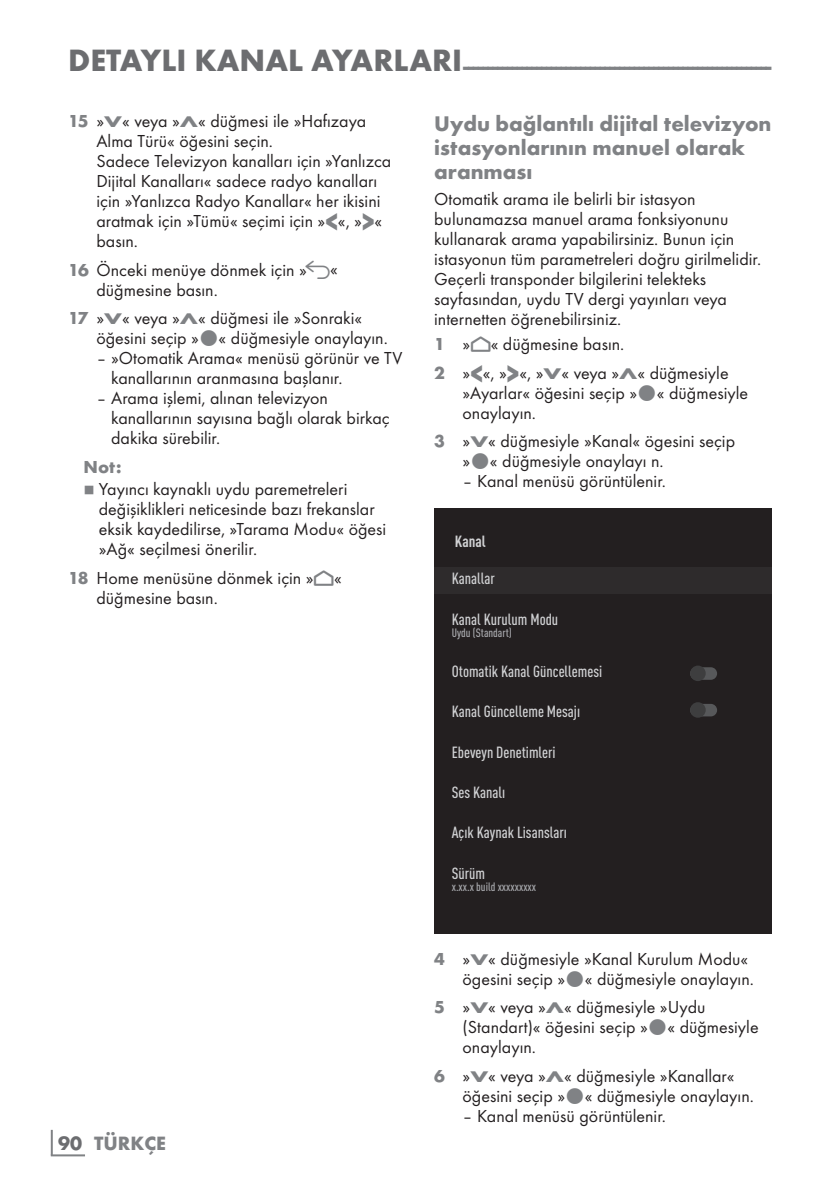
<style>
.page{position:relative;width:840px;height:1191px;background:#fff}
.page>*{position:absolute;margin:0;border:0;box-sizing:border-box;transform-origin:0 0}
.t1{font:700 24px "Futura TOT";color:#808285}
.t2{font:700 22px/24px "Futura TOT";color:#808285}
.t3{font:700 20px "Futura TOT";color:#808285}
.t4{font:18px/20px "Futura TOT Boo";color:#231f20}
.t5{font:700 18px "Futura TOT";color:#808285}
.t6{font:500 condensed 16px "DIN Pro";color:#d1d2d4}
.t7{font:700 condensed 16px "DIN Pro";color:#d1d2d4}
.t8{font:500 condensed 12px "DIN Pro";color:#a8a9ad}
.t9{font:8px "Grund Son Se";color:#808285}
.s1{font-size:32px;color:#6c6d70}
.s2{font-family:"Futura TOT";font-weight:700;color:#808285}
.s3{font-family:"Futura TOT";font-weight:700;font-size:16px;color:#808285}
.s4{font-family:"Futura TOT";font-weight:700;font-size:27.2px;color:#808285}
.s5{font-family:"Arcelik TS9 Android";font-size:20px;color:#808285}
.s6{font-family:"Arcelik TS9 Android";font-size:24px;color:#808285}
.s7{color:#6c6d70}
</style>
<div class="page">
<hr style="left:51px;top:1129px;width:2px;height:26px;background:#808285">
<hr style="left:51px;top:1154px;width:34px;height:2px;background:#808285">
<div style="left:434px;top:508px;width:337px;height:425px;background:#231f20"></div>
<div style="left:433px;top:567px;width:338px;height:26px;background:#2e2b2c"></div>
<div style="left:689px;top:704px;width:27px;height:12px;background:#57585a;border-radius:6px"></div>
<div style="left:689px;top:702px;width:16px;height:15px;background:#3e3e3f;border-radius:50%"></div>
<div style="left:689px;top:667px;width:27px;height:13px;background:#57585a;border-radius:6px"></div>
<div style="left:689px;top:665px;width:16px;height:16px;background:#3e3e3f;border-radius:50%"></div>
<h1 class="t1" style="left:68px;top:51px;width:704px"><span class="s1">DETAYLI KANAL AYARLARI</span>---------------------------------------------------------------</h1>
<p class="t4" style="left:96px;top:111px;width:296px;text-indent:-28px"><span class="s2">15</span> »<span class="s3">V</span>« veya »<span class="s3">Λ</span>« düğmesi ile »Hafızaya Alma Türü« öğesini seçin.<br>Sadece Televizyon kanalları için »Yanlızca Dijital Kanalları« sadece radyo kanalları için »Yanlızca Radyo Kanallar« her ikisini aratmak için »Tümü« seçimi için »<span class="s4">&lt;</span>«, »<span class="s4">&gt;</span>« basın.</p>
<p class="t4" style="left:96px;top:259px;width:243px;text-indent:-28px"><span class="s2">16</span> Önceki menüye dönmek için » <span class="s5">r</span>« düğmesine basın.</p>
<p class="t4" style="left:96px;top:308px;width:293px;text-indent:-28px"><span class="s2">17</span> »<span class="s3">V</span>« veya »<span class="s3">Λ</span>« düğmesi ile »Sonraki« öğesini seçip » « düğmesiyle onaylayın.</p>
<p class="t4" style="left:111px;top:348px;width:293px;text-indent:-15px">– »Otomatik Arama« menüsü görünür ve TV kanallarının aranmasına başlanır.</p>
<p class="t4" style="left:111px;top:388px;width:280px;text-indent:-15px">– Arama işlemi, alınan televizyon kanallarının sayısına bağlı olarak birkaç dakika sürebilir.</p>
<p class="t5" style="left:83px;top:455px;width:40px">Not:</p>
<p class="t9" style="left:83px;top:486px;width:13px">7</p>
<p class="t4" style="left:99px;top:479px;width:289px">Yayıncı kaynaklı uydu paremetreleri değişiklikleri neticesinde bazı frekanslar eksik kaydedilirse, »Tarama Modu« öğesi »Ağ« seçilmesi önerilir.</p>
<p class="t4" style="left:96px;top:568px;width:247px;text-indent:-28px"><span class="s2">18</span> Home menüsüne dönmek için »<span class="s6">p</span>« düğmesine basın.</p>
<p class="t3" style="left:58px;top:1131px;width:109px"><span class="s7">90</span> TÜRKÇE</p>
<p class="t2" style="left:434px;top:111px;width:339px">Uydu bağlantılı dijital televizyon istasyonlarının manuel olarak aranması</p>
<p class="t4" style="left:434px;top:188px;width:328px">Otomatik arama ile belirli bir istasyon bulunamazsa manuel arama fonksiyonunu kullanarak arama yapabilirsiniz. Bunun için istasyonun tüm parametreleri doğru girilmelidir.<br>Geçerli transponder bilgilerini telekteks sayfasından, uydu TV dergi yayınları veya internetten öğrenebilirsiniz.</p>
<p class="t4" style="left:434px;top:330px;width:296px;line-height:28.6px"><span class="s2">1</span> »<span class="s6">p</span>« düğmesine basın.<br><span class="s2">2</span> »<span class="s4">&lt;</span>«, »<span class="s4">&gt;</span>«, »<span class="s3">V</span>« veya »<span class="s3">Λ</span>« düğmesiyle</p>
<p class="t4" style="left:462px;top:383px;width:287px">»Ayarlar« öğesini seçip » « düğmesiyle onaylayın.</p>
<p class="t4" style="left:462px;top:431px;width:274px;text-indent:-28px"><span class="s2">3</span> »<span class="s3">V</span>« düğmesiyle »Kanal« ögesini seçip » « düğmesiyle onaylayı n.</p>
<p class="t4" style="left:462px;top:471px;width:205px">– Kanal menüsü görüntülenir.</p>
<p class="t7" style="left:454px;top:529px;width:32px">Kanal</p>
<p class="t6" style="left:451px;top:567px;width:44px">Kanallar</p>
<p class="t6" style="left:451px;top:607px;width:108px">Kanal Kurulum Modu</p>
<p class="t8" style="left:451px;top:623px;width:61px">Uydu (Standart)</p>
<p class="t6" style="left:451px;top:659px;width:152px">Otomatik Kanal Güncellemesi</p>
<p class="t6" style="left:451px;top:700px;width:130px">Kanal Güncelleme Mesajı</p>
<p class="t6" style="left:451px;top:740px;width:105px">Ebeveyn Denetimleri</p>
<p class="t6" style="left:451px;top:780px;width:55px">Ses Kanalı</p>
<p class="t6" style="left:451px;top:821px;width:117px">Açık Kaynak Lisansları</p>
<p class="t6" style="left:451px;top:861px;width:35px">Sürüm</p>
<p class="t8" style="left:451px;top:877px;width:86px">x.xx.x build xxxxxxxxx</p>
<p class="t4" style="left:462px;top:948px;width:293px;text-indent:-28px"><span class="s2">4</span> »<span class="s3">V</span>« düğmesiyle »Kanal Kurulum Modu« ögesini seçip » « düğmesiyle onaylayın.</p>
<p class="t4" style="left:462px;top:997px;width:297px;text-indent:-28px"><span class="s2">5</span> »<span class="s3">V</span>« veya »<span class="s3">Λ</span>« düğmesiyle »Uydu (Standart)« öğesini seçip » « düğmesiyle onaylayın.</p>
<p class="t4" style="left:462px;top:1065px;width:293px;text-indent:-28px"><span class="s2">6</span> »<span class="s3">V</span>« veya »<span class="s3">Λ</span>« düğmesiyle »Kanallar« öğesini seçip » « düğmesiyle onaylayın.</p>
<p class="t4" style="left:462px;top:1105px;width:205px">– Kanal menüsü görüntülenir.</p>
</div>
